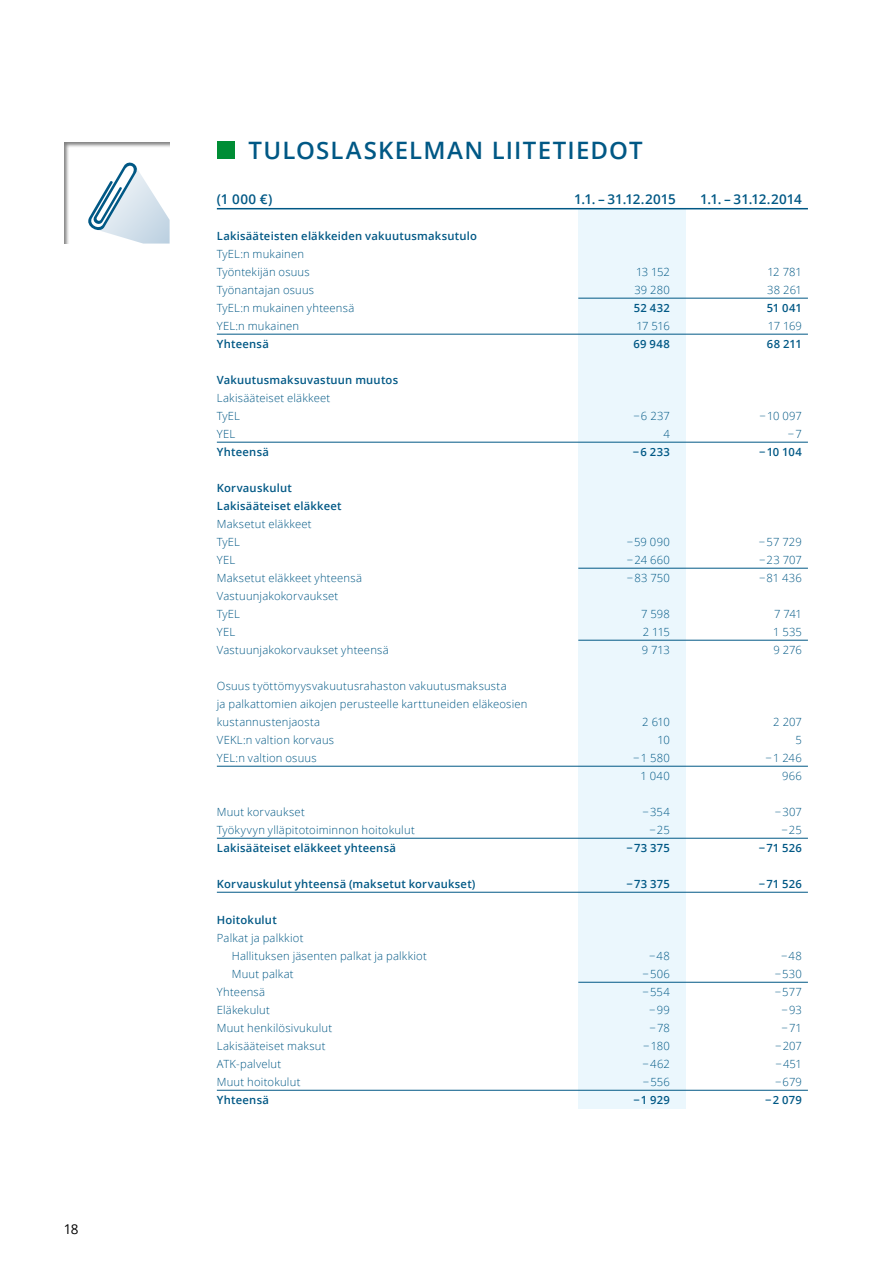
<style>
.page{position:relative;width:893px;height:1263px;background:#fff}
.page>*{position:absolute;margin:0;border:0;box-sizing:border-box;transform-origin:0 0}
.t1{font:600 24px "Open Sans";letter-spacing:.045em;color:#005885}
.t2{font:600 13.5px "Open Sans";letter-spacing:.005em;color:#005885}
.t3{font:13.5px "Open Sans";color:#000}
.t4{font:300 11.25px/18px "Open Sans";letter-spacing:.015em;color:#005885}
.t5{font:600 11.25px/18px "Open Sans";letter-spacing:.02em;color:#005885}
</style>
<div class="page">
<div style="left:578px;top:209px;width:108px;height:899px;background:#ebf7fd"></div>
<div style="left:64px;top:140px;width:106px;height:105px;background:#000;opacity:.5"></div>
<hr style="left:217px;top:208px;width:591px;height:1px;background:#005885">
<hr style="left:578px;top:298px;width:230px;height:1px;background:#005885">
<hr style="left:217px;top:334px;width:591px;height:1px;background:#005885">
<hr style="left:217px;top:442px;width:591px;height:1px;background:#005885">
<hr style="left:578px;top:568px;width:230px;height:1px;background:#005885">
<hr style="left:578px;top:640px;width:230px;height:1px;background:#005885">
<hr style="left:217px;top:766px;width:591px;height:1px;background:#005885">
<hr style="left:217px;top:838px;width:591px;height:1px;background:#005885">
<hr style="left:217px;top:892px;width:591px;height:1px;background:#005885">
<hr style="left:578px;top:982px;width:230px;height:1px;background:#005885">
<hr style="left:217px;top:1090px;width:591px;height:1px;background:#005885">
<div style="left:217px;top:142px;width:17px;height:17px;background:#008d35"></div>
<svg style="left:84px;top:158px;width:86px;height:86px"></svg>
<p class="t3" style="left:64px;top:1220px;width:16px">18</p>
<h1 class="t1" style="left:249px;top:134px;width:395px">TULOSLASKELMAN LIITETIEDOT</h1>
<p class="t2" style="left:217px;top:190px;width:57px">(1 000 €)</p>
<p class="t2" style="left:574px;top:190px;width:103px">1.1. – 31.12.2015</p>
<p class="t2" style="left:700px;top:190px;width:103px">1.1. – 31.12.2014</p>
<p class="t5" style="left:217px;top:226px;width:262px">Lakisääteisten eläkkeiden vakuutusmaksutulo</p>
<p class="t4" style="left:217px;top:244px;width:94px">TyEL:n mukainen<br>Työntekijän osuus</p>
<p class="t4" style="left:636px;top:262px;width:35px">13 152</p>
<p class="t4" style="left:767px;top:262px;width:36px">12 781</p>
<p class="t4" style="left:217px;top:280px;width:99px">Työnantajan osuus</p>
<p class="t4" style="left:634px;top:280px;width:37px">39 280</p>
<p class="t4" style="left:767px;top:280px;width:36px">38 261</p>
<p class="t4" style="left:217px;top:298px;width:139px">TyEL:n mukainen yhteensä</p>
<p class="t5" style="left:634px;top:298px;width:38px">52 432</p>
<p class="t5" style="left:767px;top:298px;width:37px">51 041</p>
<p class="t4" style="left:217px;top:316px;width:84px">YEL:n mukainen</p>
<p class="t4" style="left:636px;top:316px;width:35px">17 516</p>
<p class="t4" style="left:768px;top:316px;width:36px">17 169</p>
<p class="t5" style="left:217px;top:334px;width:54px">Yhteensä</p>
<p class="t5" style="left:634px;top:334px;width:38px">69 948</p>
<p class="t5" style="left:767px;top:334px;width:37px">68 211</p>
<p class="t5" style="left:217px;top:370px;width:183px">Vakuutusmaksuvastuun muutos</p>
<p class="t4" style="left:217px;top:388px;width:115px">Lakisääteiset eläkkeet<br>TyEL</p>
<p class="t4" style="left:633px;top:406px;width:38px">− 6 237</p>
<p class="t4" style="left:759px;top:406px;width:44px">− 10 097</p>
<p class="t4" style="left:217px;top:424px;width:20px">YEL</p>
<p class="t4" style="left:663px;top:424px;width:8px">4</p>
<p class="t4" style="left:788px;top:424px;width:15px">− 7</p>
<p class="t5" style="left:217px;top:442px;width:54px">Yhteensä</p>
<p class="t5" style="left:633px;top:442px;width:38px">−6 233</p>
<p class="t5" style="left:759px;top:442px;width:44px">− 10 104</p>
<p class="t5" style="left:217px;top:478px;width:126px">Korvauskulut<br>Lakisääteiset eläkkeet</p>
<p class="t4" style="left:217px;top:514px;width:96px">Maksetut eläkkeet<br>TyEL</p>
<p class="t4" style="left:627px;top:532px;width:45px">− 59 090</p>
<p class="t4" style="left:759px;top:532px;width:44px">− 57 729</p>
<p class="t4" style="left:217px;top:550px;width:20px">YEL</p>
<p class="t4" style="left:627px;top:550px;width:45px">− 24 660</p>
<p class="t4" style="left:759px;top:550px;width:44px">− 23 707</p>
<p class="t4" style="left:217px;top:568px;width:147px">Maksetut eläkkeet yhteensä</p>
<p class="t4" style="left:627px;top:568px;width:45px">− 83 750</p>
<p class="t4" style="left:759px;top:568px;width:44px">− 81 436</p>
<p class="t4" style="left:217px;top:586px;width:123px">Vastuunjakokorvaukset<br>TyEL</p>
<p class="t4" style="left:641px;top:604px;width:30px">7 598</p>
<p class="t4" style="left:774px;top:604px;width:29px">7 741</p>
<p class="t4" style="left:217px;top:622px;width:20px">YEL</p>
<p class="t4" style="left:643px;top:622px;width:29px">2 115</p>
<p class="t4" style="left:773px;top:622px;width:30px">1 535</p>
<p class="t4" style="left:217px;top:640px;width:173px">Vastuunjakokorvaukset yhteensä</p>
<p class="t4" style="left:642px;top:640px;width:29px">9 713</p>
<p class="t4" style="left:773px;top:640px;width:30px">9 276</p>
<p class="t4" style="left:217px;top:676px;width:312px">Osuus työttömyysvakuutusrahaston vakuutusmaksusta<br>ja palkattomien aikojen perusteelle karttuneiden eläkeosien kustannustenjaosta</p>
<p class="t4" style="left:642px;top:712px;width:29px">2 610</p>
<p class="t4" style="left:773px;top:712px;width:30px">2 207</p>
<p class="t4" style="left:217px;top:730px;width:119px">VEKL:n valtion korvaus</p>
<p class="t4" style="left:657px;top:730px;width:14px">10</p>
<p class="t4" style="left:795px;top:730px;width:8px">5</p>
<p class="t4" style="left:217px;top:748px;width:101px">YEL:n valtion osuus</p>
<p class="t4" style="left:633px;top:748px;width:38px">− 1 580</p>
<p class="t4" style="left:765px;top:748px;width:38px">− 1 246</p>
<p class="t4" style="left:640px;top:766px;width:31px">1 040</p>
<p class="t4" style="left:782px;top:766px;width:21px">966</p>
<p class="t4" style="left:217px;top:802px;width:89px">Muut korvaukset</p>
<p class="t4" style="left:643px;top:802px;width:29px">− 354</p>
<p class="t4" style="left:775px;top:802px;width:29px">− 307</p>
<p class="t4" style="left:217px;top:820px;width:199px">Työkyvyn ylläpitotoiminnon hoitokulut</p>
<p class="t4" style="left:649px;top:820px;width:22px">− 25</p>
<p class="t4" style="left:781px;top:820px;width:22px">− 25</p>
<p class="t5" style="left:217px;top:838px;width:181px">Lakisääteiset eläkkeet yhteensä</p>
<p class="t5" style="left:626px;top:838px;width:45px">−73 375</p>
<p class="t5" style="left:759px;top:838px;width:45px">−71 526</p>
<p class="t5" style="left:217px;top:874px;width:260px">Korvauskulut yhteensä (maksetut korvaukset)</p>
<p class="t5" style="left:626px;top:874px;width:45px">−73 375</p>
<p class="t5" style="left:759px;top:874px;width:45px">−71 526</p>
<p class="t5" style="left:217px;top:910px;width:61px">Hoitokulut</p>
<p class="t4" style="left:232px;top:928px;width:197px;text-indent:-15px">Palkat ja palkkiot<br>Hallituksen jäsenten palkat ja palkkiot</p>
<p class="t4" style="left:649px;top:946px;width:22px">− 48</p>
<p class="t4" style="left:781px;top:946px;width:22px">− 48</p>
<p class="t4" style="left:232px;top:964px;width:63px">Muut palkat</p>
<p class="t4" style="left:642px;top:964px;width:29px">− 506</p>
<p class="t4" style="left:775px;top:964px;width:29px">− 530</p>
<p class="t4" style="left:217px;top:982px;width:50px">Yhteensä</p>
<p class="t4" style="left:643px;top:982px;width:29px">− 554</p>
<p class="t4" style="left:775px;top:982px;width:29px">− 577</p>
<p class="t4" style="left:217px;top:1000px;width:55px">Eläkekulut</p>
<p class="t4" style="left:649px;top:1000px;width:22px">− 99</p>
<p class="t4" style="left:781px;top:1000px;width:22px">− 93</p>
<p class="t4" style="left:217px;top:1018px;width:117px">Muut henkilösivukulut</p>
<p class="t4" style="left:649px;top:1018px;width:22px">− 78</p>
<p class="t4" style="left:782px;top:1018px;width:22px">− 71</p>
<p class="t4" style="left:217px;top:1036px;width:110px">Lakisääteiset maksut</p>
<p class="t4" style="left:643px;top:1036px;width:28px">− 180</p>
<p class="t4" style="left:775px;top:1036px;width:28px">− 207</p>
<p class="t4" style="left:217px;top:1054px;width:66px">ATK-palvelut</p>
<p class="t4" style="left:643px;top:1054px;width:29px">− 462</p>
<p class="t4" style="left:776px;top:1054px;width:28px">− 451</p>
<p class="t4" style="left:217px;top:1072px;width:85px">Muut hoitokulut</p>
<p class="t4" style="left:643px;top:1072px;width:29px">− 556</p>
<p class="t4" style="left:775px;top:1072px;width:28px">− 679</p>
<p class="t5" style="left:217px;top:1090px;width:54px">Yhteensä</p>
<p class="t5" style="left:633px;top:1090px;width:38px">−1 929</p>
<p class="t5" style="left:765px;top:1090px;width:38px">−2 079</p>
</div>
